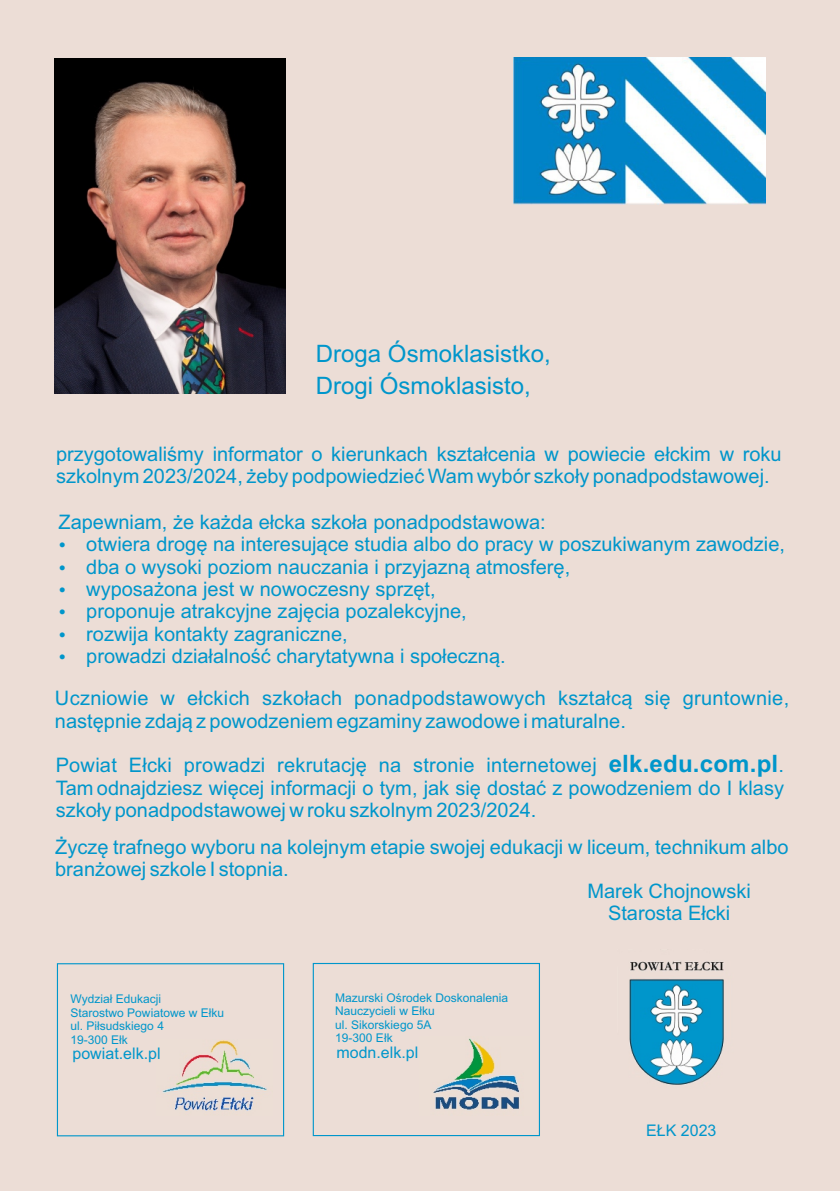
<style>
.page{position:relative;width:840px;height:1191px;background:#fff}
.page>*{position:absolute;margin:0;border:0;box-sizing:border-box;transform-origin:0 0}
.t1{font:24px/32.2px "Arial";color:#0096cb}
.t2{font:20px/22.4px "Arial";color:#0096cb}
.t3{font:16px "Arial";color:#0096cb}
.t4{font:12px/13.4px "Arial";color:#0096cb}
.s1{font-weight:700;font-size:24px}
</style>
<div class="page">
<div style="left:0;top:0;width:839px;height:1191px;background:#ecddd6"></div>
<div style="left:57px;top:963px;width:227px;height:173px;border:1px solid #0096cb"></div>
<div style="left:312px;top:963px;width:227px;height:173px;border:1px solid #0096cb"></div>
<img style="left:54px;top:58px;width:231px;height:335px">
<img style="left:162px;top:1040px;width:105px;height:71px">
<img style="left:433px;top:1038px;width:87px;height:72px">
<img style="left:629px;top:961px;width:95px;height:124px">
<img style="left:513px;top:57px;width:252px;height:147px">
<p class="t1" style="left:316px;top:339px;width:236px">Droga Ósmoklasistko,<br>Drogi Ósmoklasisto,</p>
<p class="t2" style="left:56px;top:445px;width:726px">przygotowaliśmy informator o kierunkach kształcenia w powiecie ełckim w roku szkolnym 2023/2024, żeby podpowiedzieć Wam wybór szkoły ponadpodstawowej.</p>
<p class="t2" style="left:58px;top:512px;width:488px">Zapewniam, że każda ełcka szkoła ponadpodstawowa:</p>
<p class="t2" style="left:86px;top:535px;width:700px">otwiera drogę na interesujące studia albo do pracy w poszukiwanym zawodzie, dba o wysoki poziom nauczania i przyjazną atmosferę,<br>wyposażona jest w nowoczesny sprzęt,<br>proponuje atrakcyjne zajęcia pozalekcyjne,</p>
<p class="t2" style="left:86px;top:647px;width:421px">prowadzi działalność charytatywna i społeczną.</p>
<p class="t2" style="left:86px;top:624px;width:263px">rozwija kontakty zagraniczne,</p>
<p class="t2" style="left:55px;top:689px;width:735px">Uczniowie w ełckich szkołach ponadpodstawowych kształcą się gruntownie, następnie zdają z powodzeniem egzaminy zawodowe i maturalne.</p>
<p class="t2" style="left:56px;top:755px;width:729px;text-align:justify">Powiat Ełcki prowadzi rekrutację na stronie internetowej <span class="s1">elk.edu.com.pl</span>.<br>Tam odnajdziesz więcej informacji o tym, jak się dostać z powodzeniem do I klasy szkoły ponadpodstawowej w roku szkolnym 2023/2024.</p>
<p class="t2" style="left:55px;top:837px;width:734px">Życzę trafnego wyboru na kolejnym etapie swojej edukacji w liceum, technikum albo</p>
<p class="t2" style="left:55px;top:859px;width:235px">branżowej szkole I stopnia.</p>
<p class="t2" style="left:587px;top:881px;width:165px">Marek Chojnowski</p>
<p class="t2" style="left:607px;top:903px;width:124px">Starosta Ełcki</p>
<p class="t4" style="left:70px;top:993px;width:155px">Wydział Edukacji<br>Starostwo Powiatowe w Ełku ul. Piłsudskiego 4<br>19-300 Ełk</p>
<p class="t3" style="left:72px;top:1047px;width:90px">powiat.elk.pl</p>
<p class="t4" style="left:335px;top:992px;width:174px">Mazurski Ośrodek Doskonalenia<br>Nauczycieli w Ełku<br>ul. Sikorskiego 5A<br>19-300 Ełk</p>
<p class="t3" style="left:336px;top:1046px;width:83px">modn.elk.pl</p>
<p class="t3" style="left:645px;top:1124px;width:72px">EŁK 2023</p>
</div>
